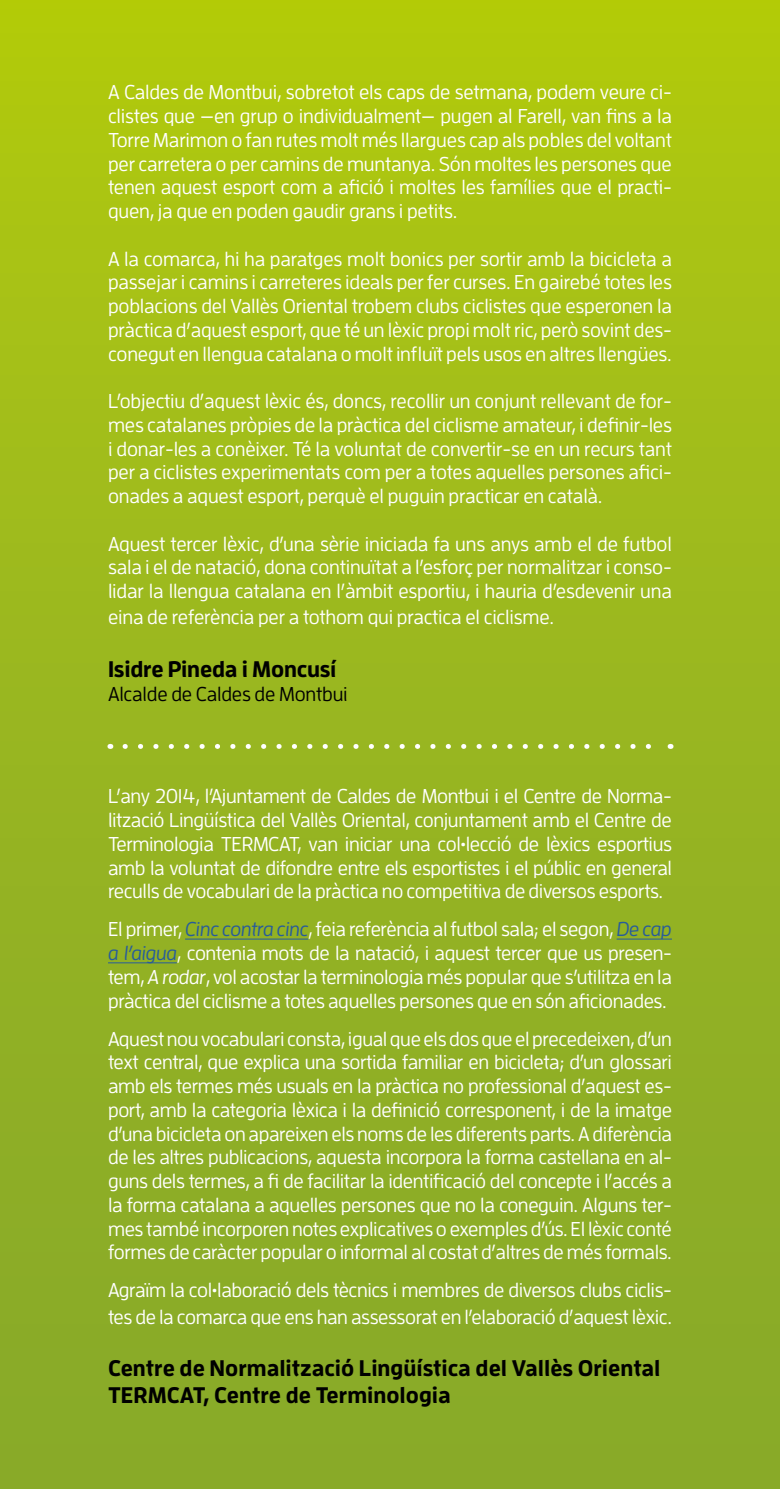
<style>
.page{position:relative;width:780px;height:1489px;background:#fff}
.page>*{position:absolute;margin:0;border:0;box-sizing:border-box;transform-origin:0 0}
.t1{font:700 22.5px/26.2px "Enzo OT";color:#000}
.t2{font:500 20px/23.8px "Enzo OT";letter-spacing:-.02em;color:#fff;text-align:justify}
.t3{font:500 20px "Enzo OT";letter-spacing:-.01em;color:#000}
.s1{font-style:italic;color:#275b9b}
.s2{font-style:italic}
</style>
<div class="page">
<div style="left:0;top:0;width:780px;height:1488px;background:linear-gradient(to bottom,#b0c810,#85a72d)"></div>
<hr style="left:185px;top:938px;width:123px;height:1px;background:#275b9b">
<hr style="left:616px;top:938px;width:56px;height:1px;background:#275b9b">
<hr style="left:108px;top:962px;width:69px;height:1px;background:#275b9b">
<svg style="left:125px;top:744px;width:537px;height:5px"></svg>
<p class="t2" style="left:108px;top:80px;width:565px">A Caldes de Montbui, sobretot els caps de setmana, podem veure ci&shy;clistes que —en grup o individualment— pugen al Farell, van fins a la Torre Marimon o fan rutes molt més llargues cap als pobles del voltant per carretera o per camins de muntanya. Són moltes les persones que tenen aquest esport com a afició i moltes les famílies que el practi&shy;quen, ja que en poden gaudir grans i petits.</p>
<p class="t2" style="left:108px;top:246px;width:565px">A la comarca, hi ha paratges molt bonics per sortir amb la bicicleta a passejar i camins i carreteres ideals per fer curses. En gairebé totes les poblacions del Vallès Oriental trobem clubs ciclistes que esperonen la pràctica d’aquest esport, que té un lèxic propi molt ric, però sovint des&shy;conegut en llengua catalana o molt influït pels usos en altres llengües.</p>
<p class="t2" style="left:108px;top:389px;width:565px">L’objectiu d’aquest lèxic és, doncs, recollir un conjunt rellevant de for&shy;mes catalanes pròpies de la pràctica del ciclisme amateur, i definir-les i donar-les a conèixer. Té la voluntat de convertir-se en un recurs tant per a ciclistes experimentats com per a totes aquelles persones afici&shy;onades a aquest esport, perquè el puguin practicar en català.</p>
<p class="t2" style="left:108px;top:531px;width:565px">Aquest tercer lèxic, d’una sèrie iniciada fa uns anys amb el de futbol sala i el de natació, dona continuïtat a l’esforç per normalitzar i conso&shy;lidar la llengua catalana en l’àmbit esportiu, i hauria d’esdevenir una</p>
<p class="t2" style="left:108px;top:605px;width:447px">eina de referència per a tothom qui practica el ciclisme.</p>
<p class="t1" style="left:108px;top:655px;width:230px">Isidre Pineda i Moncusí</p>
<p class="t3" style="left:108px;top:682px;width:241px">Alcalde de Caldes de Montbui</p>
<p class="t2" style="left:108px;top:784px;width:565px">L’any 2014, l’Ajuntament de Caldes de Montbui i el Centre de Norma&shy;lització Lingüística del Vallès Oriental, conjuntament amb el Centre de Terminologia TERMCAT, van iniciar una col•lecció de lèxics esportius amb la voluntat de difondre entre els esportistes i el públic en general reculls de vocabulari de la pràctica no competitiva de diversos esports.</p>
<p class="t2" style="left:108px;top:917px;width:565px">El primer, <span class="s1">Cinc contra cinc</span>, feia referència al futbol sala; el segon, <span class="s1">De cap a l’aigua</span>, contenia mots de la natació, i aquest tercer que us presen&shy;tem, <span class="s2">A rodar</span>, vol acostar la terminologia més popular que s’utilitza en la pràctica del ciclisme a totes aquelles persones que en són aficionades.</p>
<p class="t2" style="left:108px;top:1026px;width:565px">Aquest nou vocabulari consta, igual que els dos que el precedeixen, d’un text central, que explica una sortida familiar en bicicleta; d’un glossari amb els termes més usuals en la pràctica no professional d’aquest es&shy;port, amb la categoria lèxica i la definició corresponent, i de la imatge d’una bicicleta on apareixen els noms de les diferents parts. A diferència de les altres publicacions, aquesta incorpora la forma castellana en al&shy;guns dels termes, a fi de facilitar la identificació del concepte i l’accés a la forma catalana a aquelles persones que no la coneguin. Alguns ter&shy;mes també incorporen notes explicatives o exemples d’ús. El lèxic conté formes de caràcter popular o informal al costat d’altres de més formals.</p>
<p class="t2" style="left:108px;top:1276px;width:565px;line-height:26.2px">Agraïm la col•laboració dels tècnics i membres de diversos clubs ciclis&shy;tes de la comarca que ens han assessorat en l’elaboració d’aquest lèxic.</p>
<p class="t1" style="left:108px;top:1354px;width:554px">Centre de Normalització Lingüística del Vallès Oriental<br>TERMCAT, Centre de Terminologia</p>
</div>
